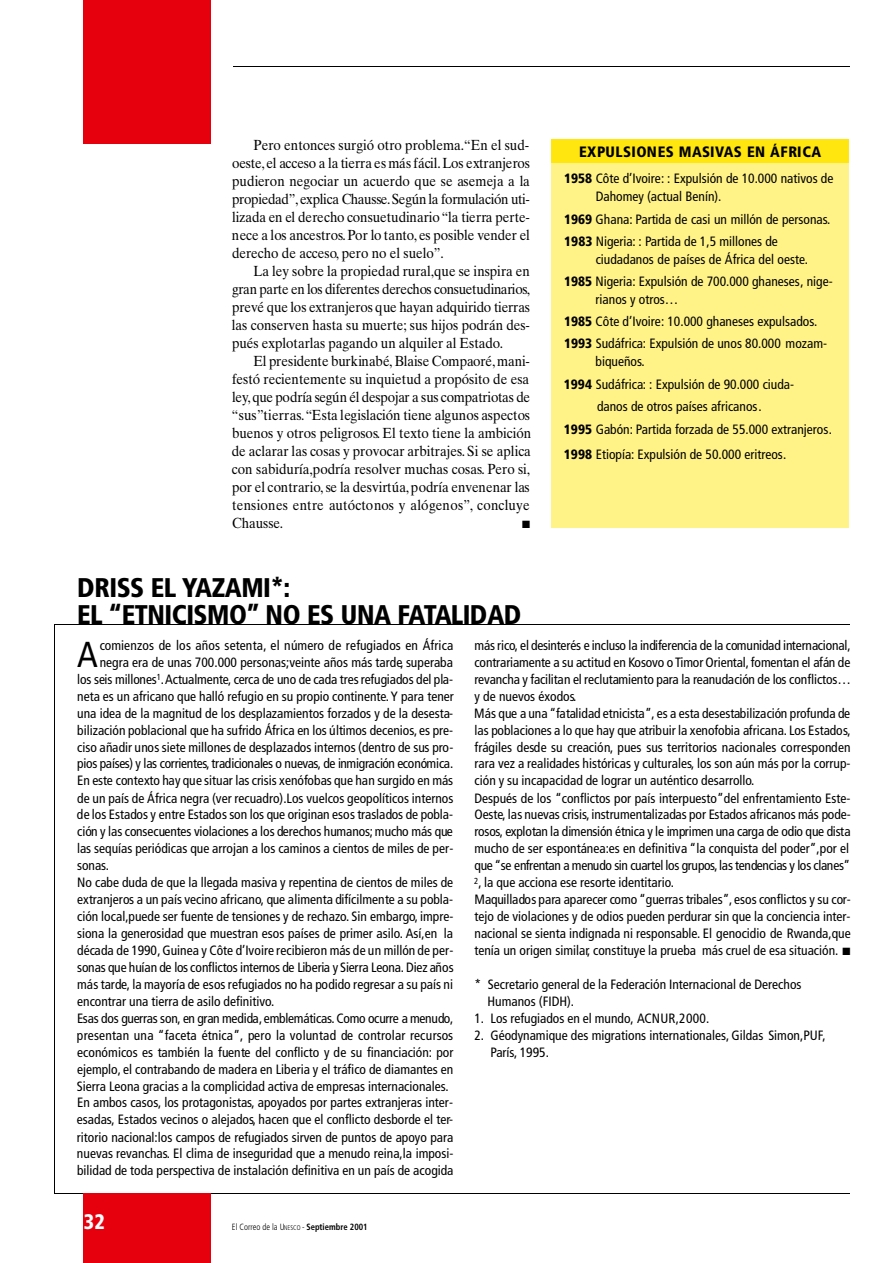
<style>
.page{position:relative;width:893px;height:1263px;background:#fff}
.page>*{position:absolute;margin:0;border:0;box-sizing:border-box;transform-origin:0 0}
.t1{font:condensed 36px "Frutiger";color:#000}
.t2{font:900 condensed 27px/27px "Frutiger";letter-spacing:-.025em;color:#000}
.t3{font:900 condensed 21px "Frutiger";color:#fff;scale:.95 1}
.t4{font:900 condensed 15px "Frutiger";letter-spacing:.025em;color:#000}
.t5{font:14.7px/18px "Times Ten";color:#000;text-align:justify;scale:.91 1}
.t6{font:condensed 13.5px/17px "Frutiger";color:#000}
.t7{font:condensed 13.5px "Frutiger";letter-spacing:-.03em;color:#000}
.t8{font:10.5px "Zapf Dingbats";color:#000}
.t9{font:300 condensed 9px "Frutiger";color:#000;scale:.95 1}
.s1{font-weight:900}
.s2{font-size:6.75px}
.s3{font-weight:700}
</style>
<div class="page">
<hr style="left:54px;top:624px;width:796px;height:1px;background:#000">
<hr style="left:54px;top:624px;width:1px;height:570px;background:#000">
<hr style="left:54px;top:1193px;width:796px;height:1px;background:#000">
<div style="left:551px;top:139px;width:298px;height:388px;background:#fff286"></div>
<div style="left:551px;top:139px;width:298px;height:24px;background:#ffe60e"></div>
<div style="left:84px;top:0;width:127px;height:144px;background:#e6000e"></div>
<div style="left:84px;top:1194px;width:127px;height:69px;background:#e6000e"></div>
<hr style="left:232px;top:66px;width:617px;height:1px;background:#000">
<p class="t5" style="left:232px;top:137px;width:329px;text-indent:22px">Pero entonces surgió otro problema.“En el sud&shy;o e s t e, el acceso a la tierra es más fácil. Los extranjeros pudieron negociar un acuerdo que se asemeja a la p r o p i e d a d ” , explica Chausse.Según la formulación uti&shy;lizada en el derecho consuetudinario “la tierra perte&shy;nece a los ancestros. Por lo tanto, es posible vender el derecho de acceso, pero no el suelo”.</p>
<p class="t5" style="left:232px;top:263px;width:329px;text-indent:22px">La ley sobre la propiedad rural,que se inspira en gran parte en los diferentes derechos consuetudinarios, prevé que los extranjeros que hayan adquirido tierras las conserven hasta su muerte; sus hijos podrán des&shy;pués explotarlas pagando un alquiler al Estado.</p>
<p class="t5" style="left:232px;top:353px;width:330px;text-align:left;text-indent:22px">El presidente burkinabé, Blaise Compaoré,m a n i&shy;festó recientemente su inquietud a propósito de esa l e y, que podría según él despojar a sus compatriotas de “ s u s ”t i e r r a s.“Esta legislación tiene algunos aspectos buenos y otros peligrosos. El texto tiene la ambición de aclarar las cosas y provocar arbitrajes. Si se aplica con sabiduría,podría resolver muchas cosas. Pero si, por el contrario, se la desvirtúa, podría envenenar las tensiones entre autóctonos y alógenos”, c o n c l u y e Chausse.</p>
<p class="t8" style="left:522px;top:519px;width:9px">■</p>
<h2 class="t2" style="left:77px;top:576px;width:445px">DRISS EL YA Z A M I * :<br>EL “ E T N I C I S M O ” NO ES UNA FATA L I DA D</h2>
<p class="t4" style="left:579px;top:146px;width:243px">EXPULSIONES MASIVAS EN ÁFRICA</p>
<p class="t6" style="left:595px;top:171px;width:239px;line-height:18px;text-indent:-31px"><span class="s1">1958</span> Côte d’Ivoire: : Expulsión de 10.000 nativos de<br>Dahomey (actual Benín).</p>
<p class="t6" style="left:564px;top:209px;width:267px;line-height:22.2px"><span class="s1">1969</span> Ghana: Partida de casi un millón de personas.<br><span class="s1">1983</span> Nigeria: : Partida de 1,5 millones de</p>
<p class="t6" style="left:564px;top:249px;width:270px;line-height:22.5px;text-align:center">ciudadanos de países de África del oeste.<br><span class="s1">1985</span> Nigeria: Expulsión de 700.000 ghaneses, nige-</p>
<p class="t6" style="left:564px;top:289px;width:264px;line-height:22.2px;text-indent:31px">rianos y otros…<br><span class="s1">1985</span> Côte d’Ivoire: 10.000 ghaneses expulsados.<br><span class="s1">1993</span> Sudáfrica: Expulsión de unos 80.000 mozam-</p>
<p class="t6" style="left:595px;top:354px;width:50px">biqueños.</p>
<p class="t6" style="left:564px;top:377px;width:232px"><span class="s1">1994</span> Sudáfrica: : Expulsión de 90.000 ciuda-</p>
<p class="t6" style="left:597px;top:399px;width:166px">danos de otros países africanos.</p>
<p class="t6" style="left:564px;top:421px;width:270px"><span class="s1">1995</span> Gabón: Partida forzada de 55.000 extranjeros.</p>
<p class="t6" style="left:564px;top:447px;width:224px"><span class="s1">1998</span> Etiopía: Expulsión de 50.000 eritreos.</p>
<h1 class="t1" style="left:77px;top:640px;width:22px">A</h1>
<p class="t6" style="left:100px;top:638px;width:355px">comienzos de los años setenta, el número de refugiados en África</p>
<p class="t6" style="left:100px;top:655px;width:355px">negra era de unas 700.000 personas;veinte años más tarde, superaba</p>
<p class="t6" style="left:77px;top:672px;width:377px">los seis millones<sup>1</sup>.A c t u a l m e n t e, cerca de uno de cada tres refugiados del pla-</p>
<p class="t6" style="left:77px;top:688px;width:378px">neta es un africano que halló refugio en su propio continente. Y para tener</p>
<p class="t6" style="left:77px;top:706px;width:377px">una idea de la magnitud de los desplazamientos forzados y de la desesta-</p>
<p class="t6" style="left:77px;top:723px;width:377px">bilización poblacional que ha sufrido África en los últimos decenios, es pre-</p>
<p class="t6" style="left:77px;top:739px;width:377px">ciso añadir unos siete millones de desplazados internos (dentro de sus pro-</p>
<p class="t7" style="left:77px;top:758px;width:378px">pios países) y las corrientes,tradicionales o nueva s, de inmigración económica.</p>
<p class="t6" style="left:77px;top:773px;width:377px">En este contexto hay que situar las crisis xenófobas que han surgido en más</p>
<p class="t6" style="left:77px;top:790px;width:377px">de un país de África negra (ver recuadro).Los vuelcos geopolíticos internos</p>
<p class="t6" style="left:77px;top:807px;width:377px">de los Estados y entre Estados son los que originan esos traslados de pobla-</p>
<p class="t6" style="left:77px;top:824px;width:377px">ción y las consecuentes violaciones a los derechos humanos; mucho más que</p>
<p class="t6" style="left:77px;top:841px;width:378px">las sequías periódicas que arrojan a los caminos a cientos de miles de per-</p>
<p class="t6" style="left:77px;top:858px;width:34px">sonas.</p>
<p class="t6" style="left:77px;top:875px;width:377px">No cabe duda de que la llegada masiva y repentina de cientos de miles de</p>
<p class="t6" style="left:77px;top:892px;width:377px">extranjeros a un país vecino africano, que alimenta difícilmente a su pobla-</p>
<p class="t6" style="left:77px;top:909px;width:378px">ción local,puede ser fuente de tensiones y de rechazo. Sin embargo, impre-</p>
<p class="t6" style="left:77px;top:926px;width:377px">siona la generosidad que muestran esos países de primer asilo. Así,en la</p>
<p class="t6" style="left:77px;top:943px;width:378px">década de 1990, Guinea y Côte d’Ivoire recibieron más de un millón de per-</p>
<p class="t7" style="left:77px;top:962px;width:378px">sonas que huían de los conflictos internos de Liberia y Sierra Leona. Diez años</p>
<p class="t6" style="left:77px;top:977px;width:377px">más tarde, la mayoría de esos refugiados no ha podido regresar a su país ni</p>
<p class="t6" style="left:77px;top:994px;width:199px">encontrar una tierra de asilo definitivo.</p>
<p class="t7" style="left:77px;top:1012px;width:377px">Esas dos guerras son, en gran medida, e m b l e m á t i c a s.Como ocurre a menudo,</p>
<p class="t6" style="left:77px;top:1027px;width:378px">presentan una “faceta étnica”, pero la voluntad de controlar recursos</p>
<p class="t6" style="left:77px;top:1045px;width:378px">económicos es también la fuente del conflicto y de su fin a n c i a c i ó n : p o r</p>
<p class="t6" style="left:77px;top:1062px;width:378px">ejemplo, el contrabando de madera en Liberia y el tráfico de diamantes en</p>
<p class="t6" style="left:77px;top:1078px;width:373px">Sierra Leona gracias a la complicidad activa de empresas internacionales.</p>
<p class="t6" style="left:77px;top:1095px;width:377px">En ambos casos, los protagonistas, apoyados por partes extranjeras inter-</p>
<p class="t6" style="left:77px;top:1112px;width:378px">esadas, Estados vecinos o alejados, hacen que el conflicto desborde el ter-</p>
<p class="t6" style="left:77px;top:1129px;width:378px">ritorio nacional:los campos de refugiados sirven de puntos de apoyo para</p>
<p class="t6" style="left:77px;top:1146px;width:378px">nuevas revanchas. El clima de inseguridad que a menudo reina,la imposi-</p>
<p class="t6" style="left:77px;top:1163px;width:378px">bilidad de toda perspectiva de instalación definitiva en un país de acogida</p>
<h3 class="t3" style="left:84px;top:1214px;width:23px">32</h3>
<p class="t9" style="left:232px;top:1223px;width:144px">El Correo de la U<span class="s2">NESCO</span> - <span class="s3">Septiembre 2001</span></p>
<p class="t6" style="left:474px;top:638px;width:378px">más rico, el desinterés e incluso la indiferencia de la comunidad internacional, contrariamente a su actitud en Kosovo o Timor Oriental, fomentan el afán de r e vancha y facilitan el reclutamiento para la reanudación de los confli c t o s … y de nuevos éxodos.<br>Más que a una “fatalidad etnicista”, es a esta desestabilización profunda de las poblaciones a lo que hay que atribuir la xenofobia africana. Los Estados, frágiles desde su creación, pues sus territorios nacionales corresponden rara vez a realidades históricas y culturales, los son aún más por la corrup&shy;ción y su incapacidad de lograr un auténtico desarrollo.<br>Después de los “conflictos por país interpuesto”del enfrentamiento Este-O e s t e, las nuevas crisis, instrumentalizadas por Estados africanos más pode&shy;r o s o s, explotan la dimensión étnica y le imprimen una carga de odio que dista mucho de ser espontánea:es en definitiva “la conquista del poder”,por el que “se enfrentan a menudo sin cuartel los grupos,las tendencias y los clanes” <sup>2</sup>, la que acciona ese resorte identitario.<br>Maquillados para aparecer como “guerras tribales”, esos conflictos y su cor&shy;tejo de violaciones y de odios pueden perdurar sin que la conciencia inter&shy;nacional se sienta indignada ni responsable. El genocidio de Rwanda,que tenía un origen similar, constituye la prueba más cruel de esa situación. ■</p>
<p class="t6" style="left:487px;top:977px;width:315px;text-indent:-13px">* Secretario general de la Federación Internacional de Derechos<br>Humanos (FIDH).</p>
<p class="t6" style="left:474px;top:1011px;width:236px">1. Los refugiados en el mundo, ACNUR,2000.</p>
<p class="t6" style="left:490px;top:1027px;width:336px;text-indent:-16px">2. Géodynamique des migrations internationales, Gildas Simon,PUF,<br>París, 1995.</p>
</div>
